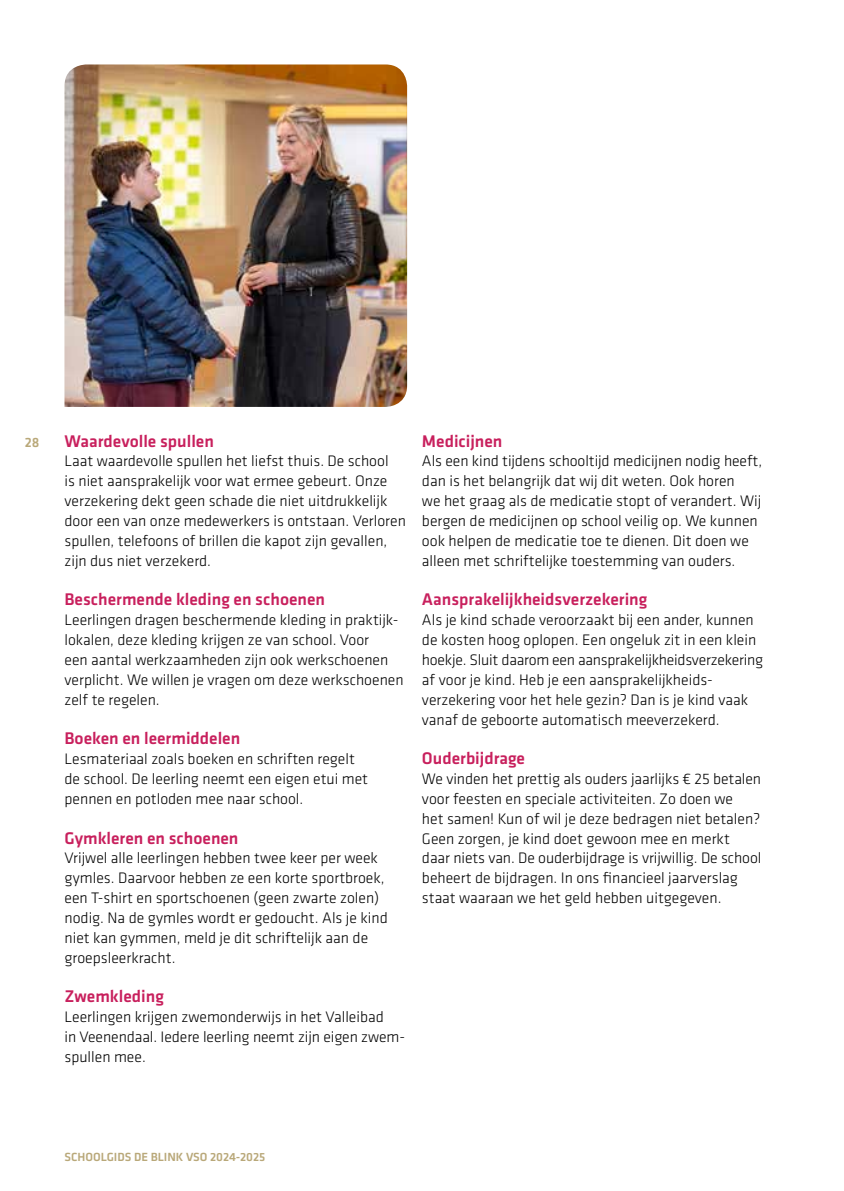
<style>
.page{position:relative;width:844px;height:1191px;background:#fff}
.page>*{position:absolute;margin:0;border:0;box-sizing:border-box;transform-origin:0 0}
.t1{font:500 17.5px "Klavika";color:#c8205d}
.t2{font:300 15.75px/19.8px "Klavika";color:#000}
.t3{font:500 14px "Klavika";color:#b9a879}
.t4{font:500 12.25px "Klavika";color:#b9a879}
</style>
<div class="page">
<img style="left:64px;top:64px;width:343px;height:343px">
<p class="t3" style="left:25px;top:434px;width:16px">28</p>
<p class="t1" style="left:64px;top:431px;width:151px">Waardevolle spullen</p>
<p class="t2" style="left:64px;top:451px;width:343px">Laat waardevolle spullen het liefst thuis. De school<br>is niet aansprakelijk voor wat ermee gebeurt. Onze verzekering dekt geen schade die niet uitdrukkelijk door een van onze medewerkers is ontstaan. Verloren spullen, telefoons of brillen die kapot zijn gevallen, zijn dus niet verzekerd.</p>
<p class="t1" style="left:64px;top:590px;width:262px">Beschermende kleding en schoenen</p>
<p class="t2" style="left:64px;top:610px;width:340px">Leerlingen dragen beschermende kleding in praktijk&shy;lokalen, deze kleding krijgen ze van school. Voor<br>een aantal werkzaamheden zijn ook werkschoenen verplicht. We willen je vragen om deze werkschoenen zelf te regelen.</p>
<p class="t1" style="left:64px;top:729px;width:177px">Boeken en leermiddelen</p>
<p class="t2" style="left:64px;top:749px;width:305px">Lesmateriaal zoals boeken en schriften regelt de school. De leerling neemt een eigen etui met pennen en potloden mee naar school.</p>
<p class="t1" style="left:64px;top:828px;width:175px">Gymkleren en schoenen</p>
<p class="t2" style="left:64px;top:848px;width:324px">Vrijwel alle leerlingen hebben twee keer per week gymles. Daarvoor hebben ze een korte sportbroek, een T-shirt en sportschoenen (geen zwarte zolen) nodig. Na de gymles wordt er gedoucht. Als je kind niet kan gymmen, meld je dit schriftelijk aan de groepsleerkracht.</p>
<p class="t1" style="left:64px;top:987px;width:101px">Zwemkleding</p>
<p class="t2" style="left:64px;top:1007px;width:342px">Leerlingen krijgen zwemonderwijs in het Valleibad<br>in Veenendaal. Iedere leerling neemt zijn eigen zwem&shy;spullen mee.</p>
<p class="t1" style="left:422px;top:431px;width:82px">Medicijnen</p>
<p class="t2" style="left:422px;top:451px;width:342px">Als een kind tijdens schooltijd medicijnen nodig heeft, dan is het belangrijk dat wij dit weten. Ook horen<br>we het graag als de medicatie stopt of verandert. Wij bergen de medicijnen op school veilig op. We kunnen ook helpen de medicatie toe te dienen. Dit doen we alleen met schriftelijke toestemming van ouders.</p>
<p class="t1" style="left:422px;top:590px;width:227px">Aansprakelijkheidsverzekering</p>
<p class="t2" style="left:422px;top:610px;width:342px">Als je kind schade veroorzaakt bij een ander, kunnen de kosten hoog oplopen. Een ongeluk zit in een klein hoekje. Sluit daarom een aansprakelijkheidsverzekering af voor je kind. Heb je een aansprakelijkheids&shy;verzekering voor het hele gezin? Dan is je kind vaak vanaf de geboorte automatisch meeverzekerd.</p>
<p class="t1" style="left:422px;top:749px;width:104px">Ouderbijdrage</p>
<p class="t2" style="left:422px;top:769px;width:341px">We vinden het prettig als ouders jaarlijks € 25 betalen voor feesten en speciale activiteiten. Zo doen we<br>het samen! Kun of wil je deze bedragen niet betalen?<br>Geen zorgen, je kind doet gewoon mee en merkt daar niets van. De ouderbijdrage is vrijwillig. De school beheert de bijdragen. In ons financieel jaarverslag staat waaraan we het geld hebben uitgegeven.</p>
<p class="t4" style="left:64px;top:1150px;width:202px">SCHOOLGIDS DE BLINK VSO 2024-2025</p>
</div>
